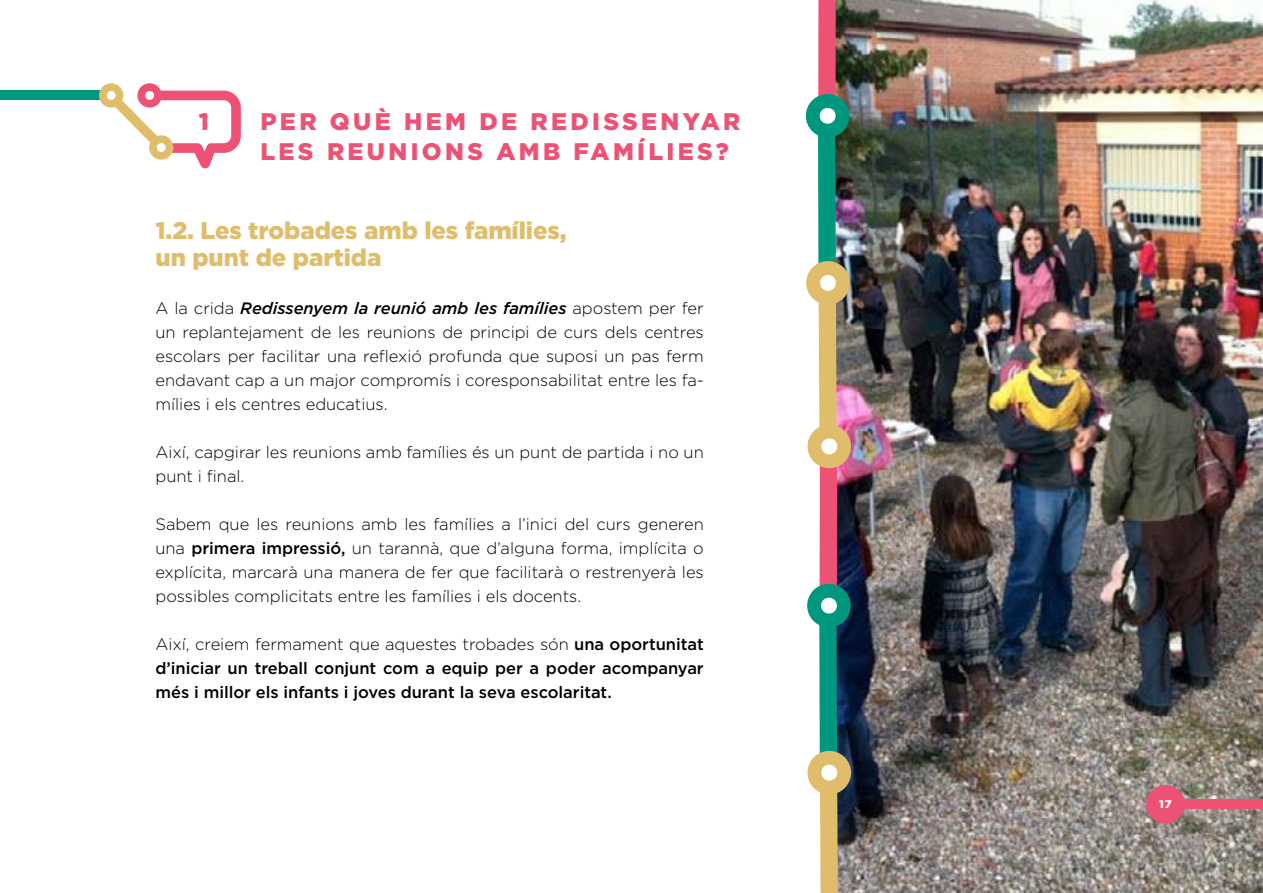
<style>
.page{position:relative;width:1263px;height:893px;background:#fff}
.page>*{position:absolute;margin:0;border:0;box-sizing:border-box;transform-origin:0 0}
.t1{font:900 24px/30px "Gotham";letter-spacing:.14em;color:#ed5274}
.t2{font:900 24px/27px "Gotham";letter-spacing:-.005em;color:#e0bd6b}
.t3{font:300 16.5px/24px "Gotham";letter-spacing:-.005em;color:#000;text-align:justify}
.t4{font:500 16.5px/24px "Gotham";letter-spacing:-.005em;color:#000;text-align:justify}
.t5{font:900 11.25px "Gotham";color:#fff}
.s1{font-weight:500;font-style:italic}
.s2{font-weight:500}
.s3{font-weight:300}
</style>
<div class="page">
<img style="left:853px;top:1px;width:410px;height:892px">
<img style="left:805px;top:0;width:48px;height:893px">
<div style="left:0;top:91px;width:103px;height:9px;background:#00977f"></div>
<div style="left:1178px;top:799px;width:85px;height:10px;background:#ed5274"></div>
<svg style="left:99px;top:83px;width:142px;height:85px"></svg>
<svg style="left:1146px;top:785px;width:39px;height:38px"></svg>
<div style="left:1153px;top:792px;width:25px;height:25px;background:#ed5274;border-radius:50%"></div>
<h1 class="t1" style="left:199px;top:106px;width:12px">1</h1>
<h1 class="t1" style="left:260px;top:106px;width:482px">PER QUÈ HEM DE REDISSENYAR<br>LES REUNIONS AMB FAMÍLIES?</h1>
<h1 class="t2" style="left:156px;top:217px;width:412px">1.2. Les trobades amb les famílies, un punt de partida</h1>
<p class="t3" style="left:156px;top:296px;width:550px">A la crida <span class="s1">Redissenyem la reunió amb les famílies</span> apostem per fer un replantejament de les reunions de principi de curs dels centres escolars per facilitar una reflexió profunda que suposi un pas ferm endavant cap a un major compromís i coresponsabilitat entre les fa&shy;mílies i els centres educatius.</p>
<p class="t3" style="left:156px;top:440px;width:550px">Així, capgirar les reunions amb famílies és un punt de partida i no un punt i final.</p>
<p class="t3" style="left:156px;top:512px;width:550px">Sabem que les reunions amb les famílies a l’inici del curs generen una <span class="s2">primera impressió,</span> un tarannà, que d’alguna forma, implícita o explícita, marcarà una manera de fer que facilitarà o restrenyerà les possibles complicitats entre les famílies i els docents.</p>
<p class="t4" style="left:156px;top:632px;width:550px"><span class="s3">Així, creiem fermament que aquestes trobades són</span> una oportunitat d’iniciar un treball conjunt com a equip per a poder acompanyar més i millor els infants i joves durant la seva escolaritat.</p>
<p class="t5" style="left:1159px;top:797px;width:14px">17</p>
</div>
